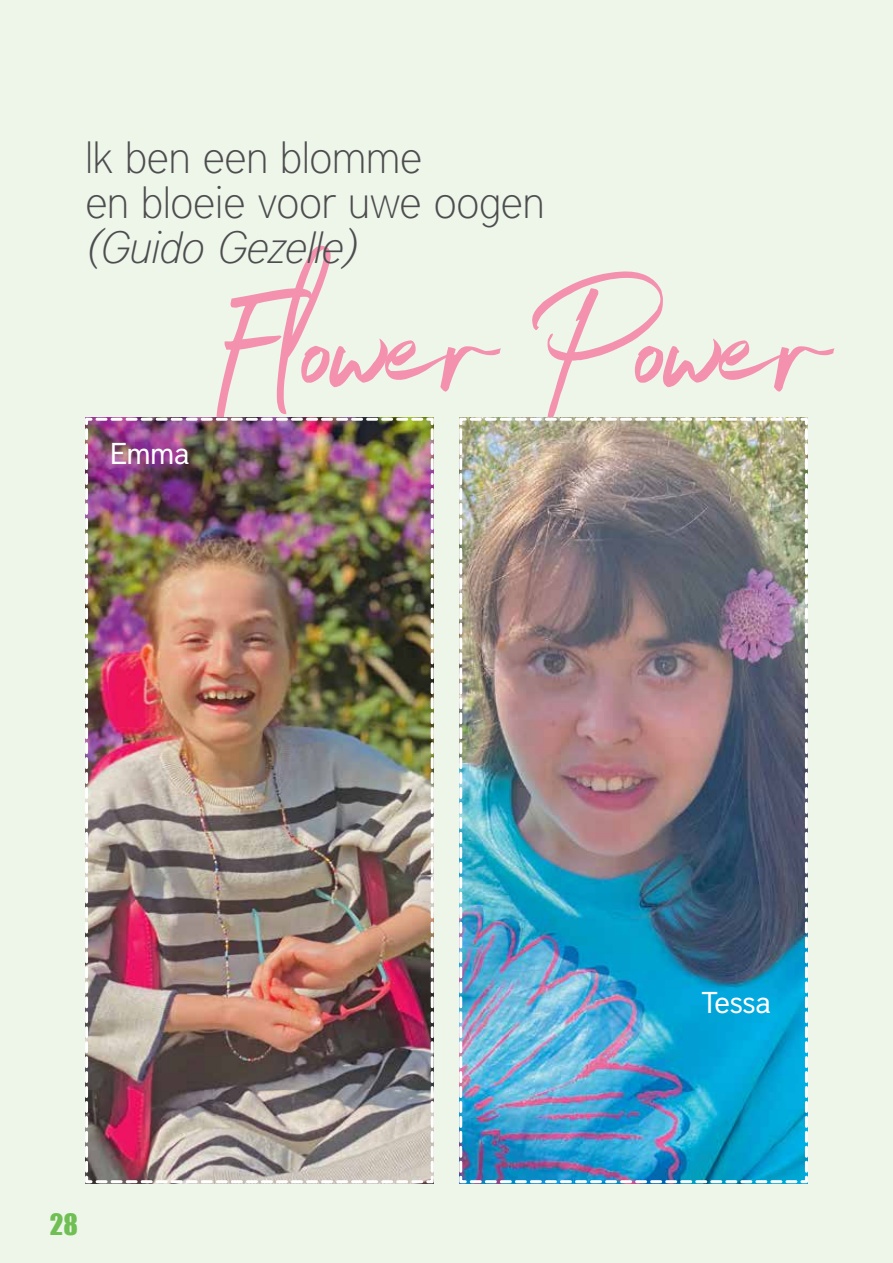
<style>
.page{position:relative;width:893px;height:1263px;background:#eef6ea}
.page>*{position:absolute;margin:0;border:0;box-sizing:border-box;transform-origin:0 0}
.t1{font:180px "Northwell Clean Alt";letter-spacing:-.02em;color:#f491af}
.t2{font:100 45px/45px "District";letter-spacing:-.02em;color:#4d4d4f}
.t3{font:italic 100 45px "District";letter-spacing:-.02em;color:#4d4d4f}
.t4{font:30px "District";letter-spacing:-.02em;color:#fff}
.t5{font:27px "Impact";color:#70bf54}
</style>
<div class="page">
<img style="left:85px;top:417px;width:349px;height:767px">
<img style="left:459px;top:417px;width:349px;height:767px">
<p class="t2" style="left:85px;top:134px;width:461px">Ik ben een blomme<br>en bloeie voor uwe oogen</p>
<p class="t3" style="left:85px;top:221px;width:272px">(Guido Gezelle)</p>
<h1 class="t1" style="left:221px;top:215px;width:611px">Flower Power</h1>
<p class="t4" style="left:110px;top:436px;width:82px">Emma</p>
<p class="t5" style="left:50px;top:1203px;width:29px">28</p>
<p class="t4" style="left:702px;top:985px;width:71px">Tessa</p>
</div>
